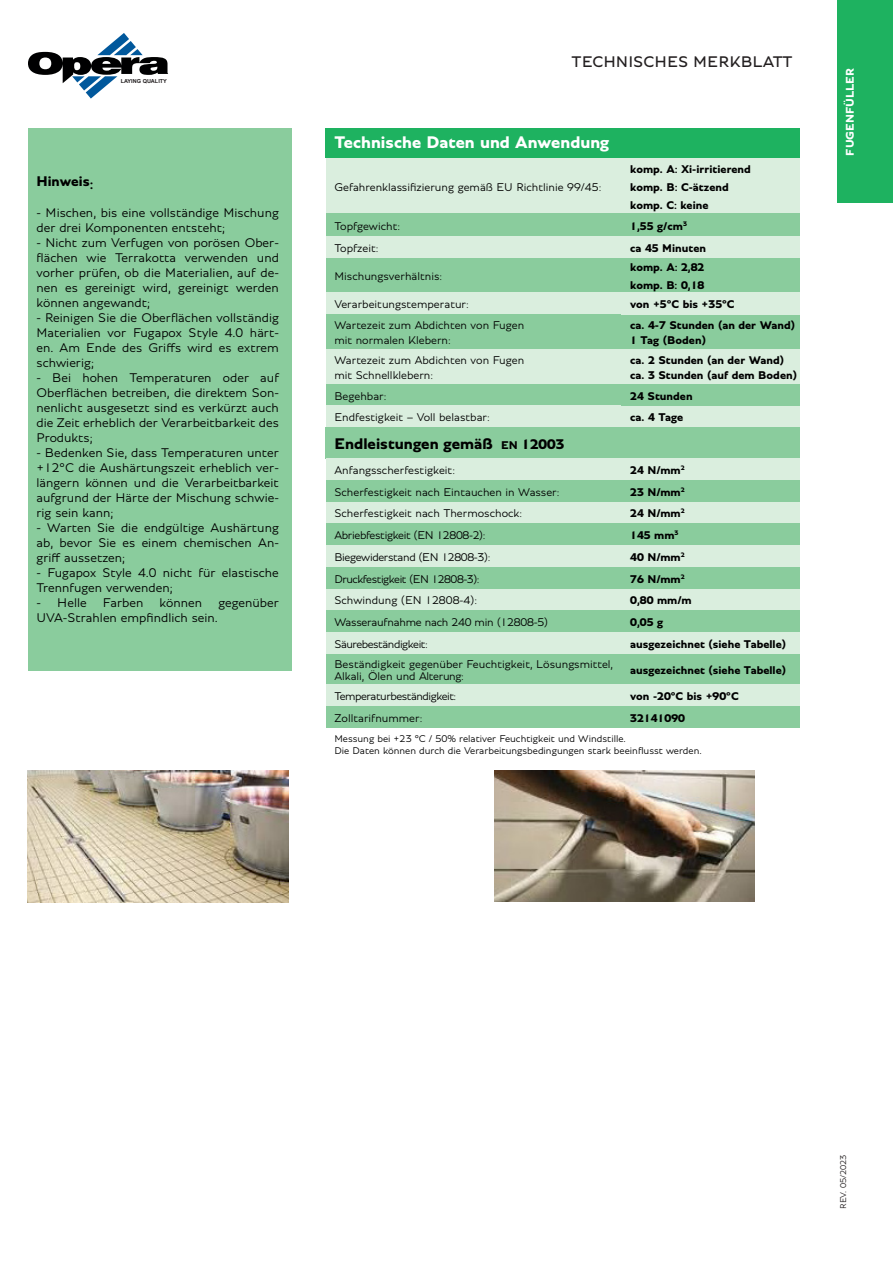
<style>
.page{position:relative;width:893px;height:1263px;background:#fff}
.page>*{position:absolute;margin:0;border:0;box-sizing:border-box;transform-origin:0 0}
.t1{font:700 18px "Bentley";color:#fff}
.t2{font:700 16.5px "Bentley";color:#000}
.t3{font:16.5px "Bentley";color:#231f20}
.t4{font:700 15px "Bentley";color:#000}
.t5{font:300 13.5px/15px "Bentley";color:#000;text-align:justify}
.t6{font:300 12px/12px "Bentley";color:#000}
.t7{font:700 12px "Bentley";color:#000}
.t8{font:300 12px "Bentley";letter-spacing:-.04em;color:#000}
.t9{font:300 12px "Bentley";letter-spacing:-.03em;color:#000}
.t10{font:300 12px "Bentley";letter-spacing:-.02em;color:#000}
.t11{font:700 12px "Bentley";color:#fff}
.t12{font:300 10.5px "Bentley";color:#000}
.t13{font:300 9px "Bentley";color:#231f20}
.t14{font:700 5.55px "Arial";color:#231f20}
.s1{font-size:12px}
.s2{font-size:15px}
</style>
<div class="page">
<svg style="left:28px;top:33px;width:140px;height:66px"></svg>
<div style="left:326px;top:129px;width:474px;height:29px;background:#1eb260"></div>
<div style="left:326px;top:158px;width:296px;height:55px;background:#daeede"></div>
<div style="left:326px;top:213px;width:296px;height:23px;background:#8acc9d"></div>
<div style="left:622px;top:213px;width:178px;height:23px;background:#8acc9d"></div>
<div style="left:326px;top:236px;width:296px;height:23px;background:#daeede"></div>
<div style="left:622px;top:236px;width:178px;height:23px;background:#daeede"></div>
<div style="left:622px;top:158px;width:178px;height:55px;background:#daeede"></div>
<div style="left:326px;top:292px;width:296px;height:23px;background:#daeede"></div>
<div style="left:326px;top:314px;width:296px;height:35px;background:#8acc9d"></div>
<div style="left:622px;top:314px;width:178px;height:35px;background:#8acc9d"></div>
<div style="left:326px;top:349px;width:296px;height:35px;background:#daeede"></div>
<div style="left:622px;top:349px;width:178px;height:35px;background:#daeede"></div>
<div style="left:622px;top:292px;width:178px;height:23px;background:#daeede"></div>
<div style="left:326px;top:384px;width:296px;height:21px;background:#8acc9d"></div>
<div style="left:326px;top:405px;width:296px;height:21px;background:#daeede"></div>
<div style="left:622px;top:405px;width:178px;height:21px;background:#daeede"></div>
<div style="left:326px;top:426px;width:474px;height:32px;background:#8acc9d"></div>
<div style="left:622px;top:384px;width:178px;height:21px;background:#8acc9d"></div>
<div style="left:326px;top:458px;width:296px;height:22px;background:#daeede"></div>
<div style="left:326px;top:480px;width:296px;height:22px;background:#8acc9d"></div>
<div style="left:622px;top:480px;width:178px;height:22px;background:#8acc9d"></div>
<div style="left:326px;top:502px;width:296px;height:22px;background:#daeede"></div>
<div style="left:622px;top:502px;width:178px;height:22px;background:#daeede"></div>
<div style="left:622px;top:458px;width:178px;height:22px;background:#daeede"></div>
<div style="left:326px;top:524px;width:296px;height:21px;background:#8acc9d"></div>
<div style="left:622px;top:524px;width:178px;height:21px;background:#8acc9d"></div>
<div style="left:326px;top:545px;width:296px;height:22px;background:#daeede"></div>
<div style="left:622px;top:545px;width:178px;height:22px;background:#daeede"></div>
<div style="left:326px;top:589px;width:296px;height:21px;background:#daeede"></div>
<div style="left:622px;top:589px;width:178px;height:21px;background:#daeede"></div>
<div style="left:326px;top:610px;width:296px;height:22px;background:#8acc9d"></div>
<div style="left:622px;top:610px;width:178px;height:22px;background:#8acc9d"></div>
<div style="left:326px;top:632px;width:296px;height:22px;background:#daeede"></div>
<div style="left:622px;top:632px;width:178px;height:22px;background:#daeede"></div>
<div style="left:326px;top:654px;width:296px;height:30px;background:#8acc9d"></div>
<div style="left:622px;top:654px;width:178px;height:30px;background:#8acc9d"></div>
<div style="left:326px;top:684px;width:296px;height:22px;background:#daeede"></div>
<div style="left:622px;top:684px;width:178px;height:22px;background:#daeede"></div>
<div style="left:326px;top:706px;width:296px;height:22px;background:#8acc9d"></div>
<div style="left:622px;top:706px;width:178px;height:22px;background:#8acc9d"></div>
<img style="left:28px;top:770px;width:260px;height:132px">
<img style="left:494px;top:770px;width:260px;height:131px">
<div style="left:28px;top:129px;width:264px;height:542px;background:#8acc9d"></div>
<div style="left:326px;top:259px;width:296px;height:33px;background:#8acc9d"></div>
<div style="left:622px;top:259px;width:178px;height:33px;background:#8acc9d"></div>
<div style="left:326px;top:567px;width:296px;height:22px;background:#8acc9d"></div>
<div style="left:622px;top:567px;width:178px;height:22px;background:#8acc9d"></div>
<div style="left:838px;top:0;width:55px;height:203px;background:#1eb260"></div>
<p class="t14" style="left:121px;top:77px;width:48px">LAYING QUALITY</p>
<p class="t4" style="left:36px;top:171px;width:58px">Hinweis:</p>
<p class="t5" style="left:36px;top:205px;width:244px">- Mischen, bis eine vollständige Mischung der drei Komponenten entsteht;</p>
<p class="t5" style="left:36px;top:235px;width:244px">- Nicht zum Verfugen von porösen Ober&shy;flächen wie Terrakotta verwenden und vorher prüfen, ob die Materialien, auf de&shy;nen es gereinigt wird, gereinigt werden können angewandt;</p>
<p class="t5" style="left:36px;top:310px;width:244px">- Reinigen Sie die Oberflächen vollständig Materialien vor Fugapox Style 4.0 härt&shy;en. Am Ende des Griffs wird es extrem schwierig;</p>
<p class="t5" style="left:36px;top:370px;width:244px">- Bei hohen Temperaturen oder auf Oberflächen betreiben, die direktem Son&shy;nenlicht ausgesetzt sind es verkürzt auch die Zeit erheblich der Verarbeitbarkeit des Produkts;</p>
<p class="t5" style="left:36px;top:445px;width:244px">- Bedenken Sie, dass Temperaturen unter +12°C die Aushärtungszeit erheblich ver&shy;längern können und die Verarbeitbarkeit aufgrund der Härte der Mischung schwie&shy;rig sein kann;</p>
<p class="t5" style="left:36px;top:520px;width:244px">- Warten Sie die endgültige Aushärtung ab, bevor Sie es einem chemischen An&shy;griff aussetzen;</p>
<p class="t5" style="left:36px;top:565px;width:244px">- Fugapox Style 4.0 nicht für elastische<br>Trennfugen verwenden;</p>
<p class="t5" style="left:36px;top:595px;width:244px">- Helle Farben können gegenüber<br>UVA-Strahlen empfindlich sein.</p>
<p class="t3" style="left:572px;top:50px;width:222px">TECHNISCHES MERKBLATT</p>
<p class="t1" style="left:334px;top:129px;width:277px">Technische Daten und Anwendung</p>
<p class="t6" style="left:334px;top:181px;width:268px">Gefahrenklassifizierung gemäß EU Richtlinie 99/45:</p>
<p class="t6" style="left:334px;top:220px;width:67px">Topfgewicht:</p>
<p class="t7" style="left:630px;top:217px;width:58px">1,55 g/cm<sup>3</sup></p>
<p class="t6" style="left:334px;top:242px;width:46px">Topfzeit:</p>
<p class="t7" style="left:630px;top:240px;width:77px">ca 45 Minuten</p>
<p class="t7" style="left:630px;top:161px;width:122px">komp. A: Xi-irritierend</p>
<p class="t7" style="left:630px;top:179px;width:100px">komp. B: C-ätzend</p>
<p class="t7" style="left:630px;top:197px;width:80px">komp. C: keine</p>
<p class="t6" style="left:334px;top:270px;width:109px">Mischungsverhältnis:</p>
<p class="t6" style="left:334px;top:298px;width:136px">Verarbeitungstemperatur:</p>
<p class="t6" style="left:334px;top:319px;width:191px">Wartezeit zum Abdichten von Fugen</p>
<p class="t6" style="left:334px;top:334px;width:118px">mit normalen Klebern:</p>
<p class="t6" style="left:334px;top:354px;width:191px">Wartezeit zum Abdichten von Fugen</p>
<p class="t6" style="left:334px;top:369px;width:100px">mit Schnellklebern:</p>
<p class="t7" style="left:630px;top:259px;width:76px">komp. A: 2,82</p>
<p class="t7" style="left:630px;top:277px;width:76px">komp. B: 0,18</p>
<p class="t7" style="left:630px;top:296px;width:106px">von +5°C bis +35°C</p>
<p class="t7" style="left:630px;top:317px;width:166px">ca. 4-7 Stunden (an der Wand)</p>
<p class="t7" style="left:630px;top:332px;width:77px">1 Tag (Boden)</p>
<p class="t7" style="left:630px;top:352px;width:155px">ca. 2 Stunden (an der Wand)</p>
<p class="t7" style="left:630px;top:367px;width:168px">ca. 3 Stunden (auf dem Boden)</p>
<p class="t7" style="left:630px;top:388px;width:64px">24 Stunden</p>
<p class="t6" style="left:334px;top:390px;width:54px">Begehbar:</p>
<p class="t6" style="left:334px;top:411px;width:157px">Endfestigkeit – Voll belastbar:</p>
<p class="t7" style="left:630px;top:409px;width:55px">ca. 4 Tage</p>
<p class="t2" style="left:334px;top:432px;width:231px">Endleistungen gemäß <span class="s1">EN</span> <span class="s2">12003</span></p>
<p class="t7" style="left:630px;top:462px;width:56px">24 N/mm<sup>2</sup></p>
<p class="t6" style="left:334px;top:464px;width:122px">Anfangsscherfestigkeit:</p>
<p class="t6" style="left:334px;top:486px;width:227px">Scherfestigkeit nach Eintauchen in Wasser:</p>
<p class="t7" style="left:630px;top:484px;width:56px">23 N/mm<sup>2</sup></p>
<p class="t6" style="left:334px;top:507px;width:189px">Scherfestigkeit nach Thermoschock:</p>
<p class="t7" style="left:630px;top:505px;width:56px">24 N/mm<sup>2</sup></p>
<p class="t9" style="left:334px;top:527px;width:153px">Abriebfestigkeit (EN 12808-2):</p>
<p class="t7" style="left:630px;top:527px;width:50px">145 mm<sup>3</sup></p>
<p class="t9" style="left:334px;top:549px;width:158px">Biegewiderstand (EN 12808-3):</p>
<p class="t7" style="left:630px;top:549px;width:56px">40 N/mm<sup>2</sup></p>
<p class="t6" style="left:334px;top:594px;width:144px">Schwindung (EN 12808-4):</p>
<p class="t7" style="left:630px;top:592px;width:63px">0,80 mm/m</p>
<p class="t10" style="left:334px;top:614px;width:215px">Wasseraufnahme nach 240 min (12808-5)</p>
<p class="t7" style="left:630px;top:614px;width:35px">0,05 g</p>
<p class="t8" style="left:334px;top:636px;width:95px">Säurebeständigkeit:</p>
<p class="t7" style="left:630px;top:636px;width:157px">ausgezeichnet (siehe Tabelle)</p>
<p class="t6" style="left:334px;top:658px;width:280px">Beständigkeit gegenüber Feuchtigkeit, Lösungsmittel,<br>Alkali, Ölen und Alterung:</p>
<p class="t7" style="left:630px;top:662px;width:157px">ausgezeichnet (siehe Tabelle)</p>
<p class="t8" style="left:334px;top:688px;width:123px">Temperaturbeständigkeit:</p>
<p class="t7" style="left:630px;top:688px;width:110px">von -20°C bis +90°C</p>
<p class="t6" style="left:334px;top:712px;width:90px">Zolltarifnummer:</p>
<p class="t7" style="left:630px;top:709px;width:56px">32141090</p>
<p class="t8" style="left:334px;top:570px;width:147px">Druckfestigkeit (EN 12808-3):</p>
<p class="t7" style="left:630px;top:570px;width:56px">76 N/mm<sup>2</sup></p>
<p class="t12" style="left:334px;top:732px;width:293px">Messung bei +23 °C / 50% relativer Feuchtigkeit und Windstille.</p>
<p class="t12" style="left:334px;top:744px;width:369px">Die Daten können durch die Verarbeitungsbedingungen stark beeinflusst werden.</p>
<p class="t11" style="left:841px;top:156px;width:89px;rotate:-90deg">FUGENFÜLLER</p>
<p class="t13" style="left:837px;top:1209px;width:56px;rotate:-90deg">REV. 05/2023</p>
</div>
